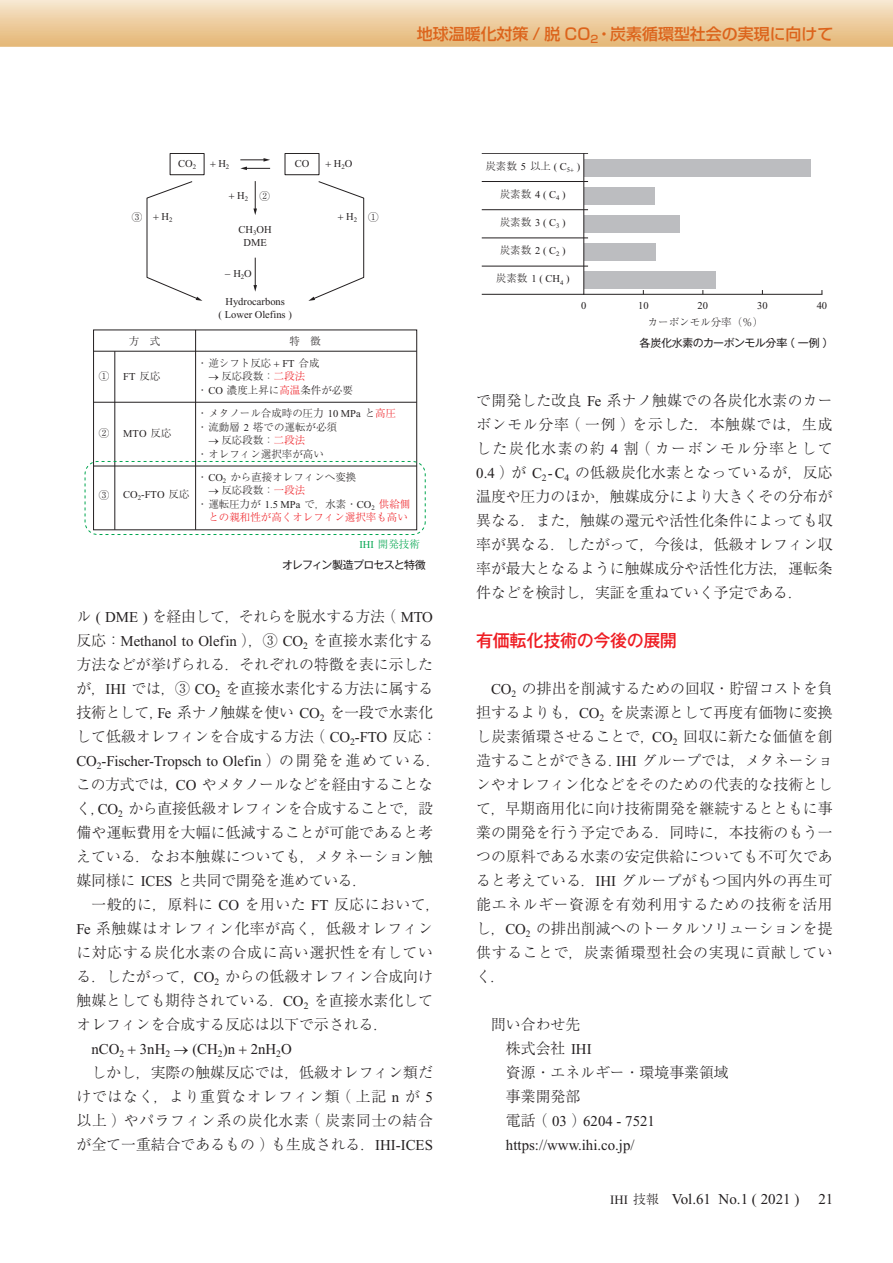
<style>
.page{position:relative;width:893px;height:1263px;background:#fff}
.page>*{position:absolute;margin:0;border:0;box-sizing:border-box;transform-origin:0 0}
.t1{font:500 17.25px "Gothic MB101 Pro";letter-spacing:-.025em;color:#ee1d23}
.t2{font:500 15.9px "Shin Go Pro";color:#dc641c}
.t3{font:300 15px/24px "Ryumin Pro";color:#231f20;text-align:justify}
.t4{font:15px/24px "Times New Roman";color:#231f20}
.t5{font:300 15px "Ryumin Pro";letter-spacing:-.02em;color:#231f20}
.t6{font:10.95px "Gothic MB101 Pro";letter-spacing:-.035em;color:#231f20}
.t7{font:10.95px "Gothic MB101 Pro";letter-spacing:-.055em;color:#231f20}
.t8{font:300 10.5px/13.5px "Ryumin Pro";color:#231f20}
.t9{font:10.5px/13.5px "Times New Roman";color:#231f20;text-align:center}
.t10{font:300 10.5px "Ryumin Pro";color:#ee1d23}
.t11{font:300 10.5px "Ryumin Pro";color:#00a54f}
.s1{font-family:"Times New Roman";font-weight:400}
.s2{font-family:"Ryumin Pro";font-weight:300}
.s3{color:#ee1d23}
.s4{font-size:12.75px}
.s5{font-family:"Ryumin Pro";font-weight:300;font-size:12.75px}
</style>
<div class="page">
<svg style="left:0;top:0;width:893px;height:47px;background:#edcea1"></svg>
<hr style="left:584px;top:294px;width:238px;height:1px;background:#231f20">
<hr style="left:482px;top:153px;width:102px;height:1px;background:#231f20">
<hr style="left:482px;top:209px;width:102px;height:1px;background:#231f20">
<hr style="left:482px;top:181px;width:102px;height:1px;background:#231f20">
<hr style="left:482px;top:238px;width:102px;height:1px;background:#231f20">
<hr style="left:482px;top:266px;width:102px;height:1px;background:#231f20">
<hr style="left:482px;top:294px;width:102px;height:1px;background:#231f20">
<div style="left:584px;top:159px;width:227px;height:17px;background:#bcbdc0"></div>
<div style="left:584px;top:187px;width:70px;height:17px;background:#bcbdc0"></div>
<div style="left:584px;top:215px;width:96px;height:17px;background:#bcbdc0"></div>
<div style="left:584px;top:243px;width:72px;height:17px;background:#bcbdc0"></div>
<div style="left:584px;top:272px;width:131px;height:17px;background:#bcbdc0"></div>
<hr style="left:584px;top:153px;width:1px;height:141px;background:#231f20">
<div style="left:93px;top:330px;width:324px;height:200px;border:1px solid #231f20"></div>
<svg style="left:240px;top:158px;width:30px;height:12px"></svg>
<div style="left:285px;top:153px;width:34px;height:22px;border:1px solid #231f20"></div>
<div style="left:170px;top:153px;width:34px;height:22px;border:1px solid #231f20"></div>
<svg style="left:253px;top:181px;width:4px;height:34px"></svg>
<svg style="left:253px;top:258px;width:4px;height:34px"></svg>
<hr style="left:94px;top:351px;width:323px;height:1px;background:#231f20">
<hr style="left:94px;top:402px;width:323px;height:1px;background:#231f20">
<hr style="left:94px;top:466px;width:323px;height:1px;background:#231f20">
<hr style="left:115px;top:351px;width:1px;height:179px;background:#231f20">
<hr style="left:195px;top:330px;width:1px;height:200px;background:#231f20">
<div style="left:85px;top:461px;width:341px;height:74px;border:1px dashed #00a54f;border-radius:13px"></div>
<svg style="left:147px;top:181px;width:55px;height:120px"></svg>
<svg style="left:308px;top:181px;width:56px;height:120px"></svg>
<p class="t2" style="left:417px;top:21px;width:418px">地球温暖化対策 / 脱 CO<sub>2</sub>・炭素循環型社会の実現に向けて</p>
<p class="t9" style="left:178px;top:157px;width:19px">CO<sub>2</sub></p>
<p class="t9" style="left:218px;top:157px;width:12px">H<sub>2</sub></p>
<p class="t9" style="left:295px;top:157px;width:16px">CO</p>
<p class="t9" style="left:334px;top:157px;width:20px">H<sub>2</sub>O</p>
<p class="t8" style="left:485px;top:158px;width:96px">炭素数 <span class="s1">5</span> 以上 <span class="s1">( C</span><sub>5</sub> <span class="s1">)</span></p>
<p class="t9" style="left:237px;top:189px;width:12px">H<sub>2</sub></p>
<p class="t8" style="left:259px;top:188px;width:12px">②</p>
<p class="t9" style="left:500px;top:188px;width:68px"><span class="s2">炭素数</span> 4 ( C<sub>4</sub> )</p>
<p class="t8" style="left:132px;top:210px;width:12px">③</p>
<p class="t9" style="left:346px;top:210px;width:12px">H<sub>2</sub></p>
<p class="t9" style="left:162px;top:210px;width:12px">H<sub>2</sub></p>
<p class="t9" style="left:239px;top:223px;width:35px">CH<sub>3</sub>OH<br>DME</p>
<p class="t8" style="left:368px;top:210px;width:12px">①</p>
<p class="t9" style="left:500px;top:216px;width:68px"><span class="s2">炭素数</span> 3 ( C<sub>3</sub> )</p>
<p class="t9" style="left:500px;top:244px;width:68px"><span class="s2">炭素数</span> 2 ( C<sub>2</sub> )</p>
<p class="t9" style="left:225px;top:267px;width:28px">− H<sub>2</sub>O</p>
<p class="t9" style="left:496px;top:272px;width:75px"><span class="s2">炭素数</span> 1 ( CH<sub>4</sub> )</p>
<p class="t9" style="left:219px;top:294px;width:75px">Hydrocarbons<br>( Lower Olefins )</p>
<p class="t9" style="left:581px;top:298px;width:7px">0</p>
<p class="t9" style="left:638px;top:298px;width:12px">10</p>
<p class="t9" style="left:698px;top:298px;width:12px">20</p>
<p class="t8" style="left:648px;top:314px;width:117px">カーボンモル分率 （％）</p>
<p class="t9" style="left:757px;top:298px;width:12px">30</p>
<p class="t9" style="left:817px;top:298px;width:12px">40</p>
<p class="t8" style="left:99px;top:368px;width:12px">①</p>
<p class="t8" style="left:99px;top:426px;width:12px">②</p>
<p class="t8" style="left:99px;top:488px;width:12px">③</p>
<p class="t8" style="left:129px;top:333px;width:33px">方　式</p>
<p class="t8" style="left:197px;top:329px;width:125px;line-height:21.9px;text-align:right">特　徴<br>・逆シフト反応 <span class="s1">FT</span> 合成</p>
<p class="t8" style="left:197px;top:368px;width:157px;text-indent:11px">→ 反応段数：<span class="s3">二段法<br></span>・ <span class="s1">CO</span> 濃度上昇に<span class="s3">高温</span>条件が必要</p>
<p class="t9" style="left:123px;top:427px;width:50px">MTO <span class="s2">反応</span></p>
<p class="t9" style="left:123px;top:370px;width:39px">FT <span class="s2">反応</span></p>
<p class="t8" style="left:197px;top:406px;width:201px">・メタノール合成時の圧力 <span class="s1">10 MPa</span> と<span class="s3">高圧</span>・流動層 <span class="s1">2</span> 塔での運転が必須</p>
<p class="t8" style="left:197px;top:433px;width:128px;text-indent:11px">→ 反応段数：<span class="s3">二段法<br></span>・オレフィン選択率が高い</p>
<p class="t9" style="left:123px;top:488px;width:68px">CO<sub>2</sub>-FTO <span class="s2">反応</span></p>
<p class="t8" style="left:197px;top:469px;width:161px">・ <span class="s1">CO</span><sub>2</sub> から直接オレフィンへ変換</p>
<p class="t8" style="left:208px;top:483px;width:98px">→ 反応段数：<span class="s3">一段法</span></p>
<p class="t8" style="left:197px;top:496px;width:215px">・運転圧力が <span class="s1">1.5 MPa</span> で，水素・<span class="s1">CO</span><sub>2</sub> <span class="s3">供給側</span></p>
<p class="t10" style="left:208px;top:509px;width:201px">との親和性が高くオレフィン選択率も高い</p>
<p class="t11" style="left:359px;top:536px;width:62px"><span class="s1">IHI</span> 開発技術</p>
<p class="t7" style="left:282px;top:556px;width:145px">オレフィン製造プロセスと特徴</p>
<p class="t5" style="left:76px;top:605px;width:358px">ル <span class="s1">( DME )</span> を経由して，それらを脱水する方法（ <span class="s1">MTO</span></p>
<p class="t4" style="left:76px;top:629px;width:358px"><span class="s2">反応：</span>Methanol to Olefin <span class="s2">），③</span> CO<sub>2</sub> <span class="s2">を直接水素化する</span></p>
<p class="t3" style="left:76px;top:651px;width:362px;text-align:left">方法などが挙げられる．それぞれの特徴を表に示したが，<span class="s1">IHI</span> では，③ <span class="s1">CO</span><sub>2</sub> を直接水素化する方法に属する技術として，<span class="s1">Fe</span> 系ナノ触媒を使い <span class="s1">CO</span><sub>2</sub> を一段で水素化して低級オレフィンを合成する方法（ <span class="s1">CO</span><sub>2</sub><span class="s1">-FTO</span> 反応：</p>
<p class="t4" style="left:76px;top:749px;width:366px">CO<sub>2</sub>-Fischer-Tropsch to Olefin <span class="s2">）の開発を進めている．</span></p>
<p class="t3" style="left:76px;top:771px;width:359px">この方式では，<span class="s1">CO</span> やメタノールなどを経由することなく，<span class="s1">CO</span><sub>2</sub> から直接低級オレフィンを合成することで，設備や運転費用を大幅に低減することが可能であると考えている．なお本触媒についても，メタネーション触媒同様に <span class="s1">ICES</span> と共同で開発を進めている．</p>
<p class="t3" style="left:77px;top:891px;width:365px;text-align:left;text-indent:15px">一般的に，原料に <span class="s1">CO</span> を用いた <span class="s1">FT</span> 反応において，<br><span class="s1">Fe</span> 系触媒はオレフィン化率が高く，低級オレフィンに対応する炭化水素の合成に高い選択性を有している．したがって，<span class="s1">CO</span><sub>2</sub> からの低級オレフィン合成向け触媒としても期待されている．<span class="s1">CO</span><sub>2</sub> を直接水素化してオレフィンを合成する反応は以下で示される．</p>
<p class="t4" style="left:91px;top:1037px;width:202px">nCO<sub>2</sub> 3nH<sub>2</sub> → (CH<sub>2</sub>)n 2nH<sub>2</sub>O</p>
<p class="t3" style="left:77px;top:1059px;width:358px;text-indent:15px">しかし，実際の触媒反応では，低級オレフィン類だけではなく，より重質なオレフィン類（上記 <span class="s1">n</span> が <span class="s1">5</span>以上）やパラフィン系の炭化水素（炭素同士の結合が全て一重結合であるもの）も生成される．<span class="s1">IHI-ICES</span></p>
<p class="t6" style="left:640px;top:333px;width:195px">各炭化水素のカーボンモル分率（一例）</p>
<p class="t3" style="left:476px;top:387px;width:358px">で開発した改良 <span class="s1">Fe</span> 系ナノ触媒での各炭化水素のカーボンモル分率（一例）を示した．本触媒では，生成した炭化水素の約 <span class="s1">4</span> 割（カーボンモル分率として<span class="s1">0.4</span> ）が <span class="s1">C</span><sub>2</sub> <span class="s1">- C</span><sub>4</sub> の低級炭化水素となっているが，反応温度や圧力のほか，触媒成分により大きくその分布が異なる．また，触媒の還元や活性化条件によっても収率が異なる．したがって，今後は，低級オレフィン収率が最大となるように触媒成分や活性化方法，運転条件などを検討し，実証を重ねていく予定である．</p>
<p class="t1" style="left:476px;top:626px;width:202px">有価転化技術の今後の展開</p>
<p class="t3" style="left:476px;top:675px;width:358px;text-indent:15px"><span class="s1">CO</span><sub>2</sub> の排出を削減するための回収・貯留コストを負担するよりも，<span class="s1">CO</span><sub>2</sub> を炭素源として再度有価物に変換し炭素循環させることで，<span class="s1">CO</span><sub>2</sub> 回収に新たな価値を創造することができる．<span class="s1">IHI</span> グループでは，メタネーションやオレフィン化などをそのための代表的な技術として，早期商用化に向け技術開発を継続するとともに事業の開発を行う予定である．同時に，本技術のもう一つの原料である水素の安定供給についても不可欠であると考えている．<span class="s1">IHI</span> グループがもつ国内外の再生可能エネルギー資源を有効利用するための技術を活用し，<span class="s1">CO</span><sub>2</sub> の排出削減へのトータルソリューションを提供することで，炭素循環型社会の実現に貢献していく．</p>
<p class="t3" style="left:506px;top:1011px;width:224px;text-align:left;text-indent:-15px">問い合わせ先<br>株式会社 <span class="s1">IHI<br></span>資源・エネルギー・環境事業領域事業開発部</p>
<p class="t4" style="left:506px;top:1109px;width:150px"><span class="s2">電話（</span> 03 <span class="s2">）</span>6204 - 7521 https://www.ihi.co.jp/</p>
<p class="t4" style="left:610px;top:1187px;width:191px"><span class="s4">IHI</span> <span class="s5">技報　</span>Vol.61 No.1 ( 2021 )</p>
<p class="t4" style="left:818px;top:1187px;width:16px">21</p>
</div>
